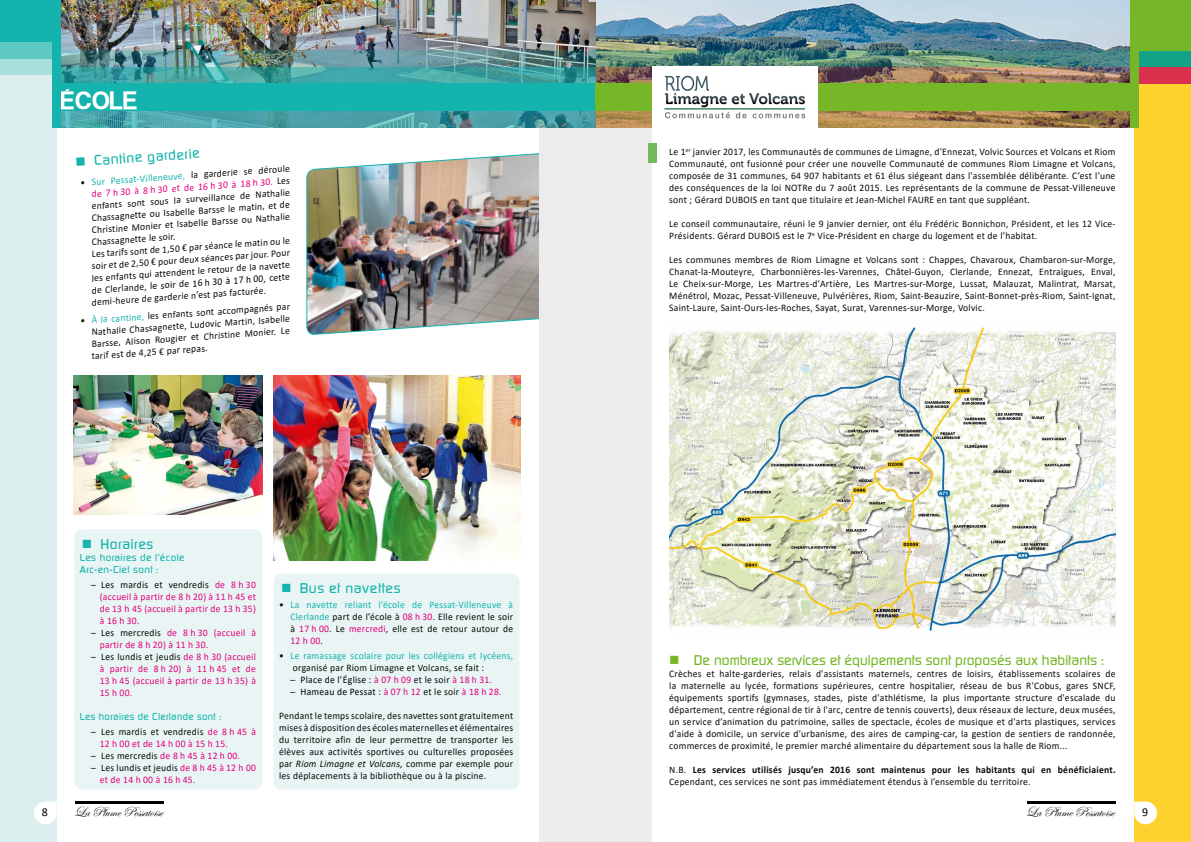
<style>
.page{position:relative;width:1191px;height:842px;background:#fff}
.page>*{position:absolute;margin:0;border:0;box-sizing:border-box;transform-origin:0 0}
.t1{font:24px "Coolvetica";letter-spacing:.04em;color:#fff}
.t2{font:500 14px "Continuum";color:#75b726}
.t3{font:500 14px "Continuum";letter-spacing:.04em;color:#14b3ad}
.t4{font:14px "Edwardian Script ITC";color:#000}
.t5{font:12px "Calibri";color:#000}
.t6{font:10px/12px "Calibri";letter-spacing:.025em;color:#0b0904;text-align:justify;scale:.96 1}
.t7{font:10px/12px "Calibri";letter-spacing:.025em;color:#e5007c;scale:.96 1}
.t8{font:700 10px/12px "Calibri";letter-spacing:.025em;color:#0b0904;scale:.96 1}
.t9{font:10px/12px "Calibri";letter-spacing:.025em;color:#14b3ad;scale:.96 1}
.t10{font:10px "Calibri";letter-spacing:.025em;color:#000;scale:.96 1}
.t11{font:500 10px/12px "Continuum";letter-spacing:.04em;color:#14b3ad}
.t12{font:500 10px "Continuum";letter-spacing:.04em;color:#14b3ad;scale:.96 1}
.s1{color:#0b0904}
.s2{color:#14b3ad}
.s3{color:#e5007c}
.s4{font-style:italic}
.s5{font-weight:400}
</style>
<div class="page">
<div style="left:539px;top:0;width:56px;height:842px;background:#ececec"></div>
<div style="left:595px;top:0;width:57px;height:842px;background:#ececec"></div>
<img style="left:595px;top:0;width:535px;height:50px">
<div style="left:74px;top:529px;width:188px;height:261px;background:#e9f5f4;border-radius:9px"></div>
<div style="left:273px;top:573px;width:246px;height:217px;background:#e9f5f4;border-radius:9px"></div>
<img style="left:61px;top:0;width:534px;height:50px">
<img style="left:61px;top:50px;width:534px;height:17px">
<svg style="left:61px;top:67px;width:534px;height:61px;background:#44a2a5"></svg>
<div style="left:58px;top:84px;width:537px;height:27px;background:#14b3ad"></div>
<div style="left:0;top:0;width:57px;height:842px;background:#dbeeed"></div>
<div style="left:1134px;top:0;width:57px;height:842px;background:#ffd12e"></div>
<img style="left:595px;top:50px;width:535px;height:17px">
<img style="left:595px;top:67px;width:535px;height:61px">
<div style="left:1134px;top:17px;width:57px;height:67px;background:#da304e"></div>
<div style="left:1134px;top:2px;width:57px;height:65px;background:#12a287"></div>
<div style="left:595px;top:84px;width:539px;height:27px;background:#75b726"></div>
<div style="left:1134px;top:0;width:57px;height:50px;background:#75b726"></div>
<div style="left:648px;top:143px;width:8px;height:19px;background:#73b957"></div>
<img style="left:306px;top:153px;width:233px;height:182px">
<img style="left:74px;top:375px;width:189px;height:140px">
<img style="left:273px;top:375px;width:247px;height:185px">
<div style="left:652px;top:67px;width:166px;height:66px;background:#fff"></div>
<img style="left:664px;top:75px;width:141px;height:44px">
<div style="left:1130px;top:0;width:8px;height:128px;background:#75b726"></div>
<img style="left:669px;top:327px;width:446px;height:304px">
<svg style="left:75px;top:801px;width:89px;height:2px"></svg>
<hr style="left:1027px;top:801px;width:88px;height:2px;background:#000">
<svg style="left:34px;top:801px;width:23px;height:23px"></svg>
<svg style="left:1134px;top:801px;width:23px;height:23px"></svg>
<div style="left:52px;top:0;width:9px;height:128px;background:#14b3ad"></div>
<svg style="left:0;top:58px;width:52px;height:17px"></svg>
<svg style="left:0;top:41px;width:52px;height:17px"></svg>
<div style="left:0;top:0;width:57px;height:41px;background:#14b3ad"></div>
<h1 class="t1" style="left:61px;top:88px;width:77px">ÉCOLE</h1>
<h2 class="t3" style="left:75px;top:153px;width:126px;rotate:-4deg">■ Cantine garderie</h2>
<p class="t9" style="left:80px;top:176px;width:220px;rotate:-4deg"><span class="s1">•</span> Sur Pessat-Villeneuve, <span class="s1">la garderie se déroule</span></p>
<p class="t7" style="left:91px;top:188px;width:208px;rotate:-4deg">de 7 h 30 à 8 h 30 et de 16 h 30 à 18 h 30. <span class="s1">Les</span></p>
<p class="t6" style="left:91px;top:200px;width:208px;rotate:-4deg">enfants sont sous la surveillance de Nathalie</p>
<p class="t6" style="left:91px;top:212px;width:208px;rotate:-4deg">Chassagnette ou Isabelle Barsse le matin, et de</p>
<p class="t6" style="left:91px;top:224px;width:208px;rotate:-4deg">Christine Monier et Isabelle Barsse ou Nathalie</p>
<p class="t6" style="left:91px;top:236px;width:89px;rotate:-4deg">Chassagnette le soir.</p>
<p class="t6" style="left:91px;top:248px;width:208px;rotate:-4deg">Les tarifs sont de 1,50 € par séance le matin ou le</p>
<p class="t6" style="left:91px;top:260px;width:208px;rotate:-4deg">soir et de 2,50 € pour deux séances par jour. Pour</p>
<p class="t6" style="left:91px;top:272px;width:208px;rotate:-4deg">les enfants qui attendent le retour de la navette</p>
<p class="t10" style="left:91px;top:283px;width:208px;rotate:-4deg"><span class="s1">de Clerlande,</span> le soir de 16 h 30 à 17 h 00, <span class="s1">cette</span></p>
<p class="t6" style="left:91px;top:296px;width:184px;rotate:-4deg">demi-heure de garderie n’est pas facturée.</p>
<p class="t6" style="left:89px;top:314px;width:211px;text-align:left;text-indent:-9px;rotate:-4deg">• <span class="s2">À la cantine,</span> les enfants sont accompagnés par Nathalie Chassagnette, Ludovic Martin, Isabelle Barsse, Alison Rougier et Christine Monier. Le tarif est de 4,25 € par repas.</p>
<h2 class="t3" style="left:82px;top:535px;width:73px">■ Horaires</h2>
<p class="t11" style="left:80px;top:551px;width:106px">Les horaires de l’école<br>Arc-en-Ciel sont :</p>
<p class="t7" style="left:100px;top:578px;width:164px;text-align:justify;text-indent:-9px"><span class="s1">– Les mardis et vendredis</span> de 8 h 30 (accueil à partir de 8 h 20) à 11 h 45 et de 13 h 45 (accueil à partir de 13 h 35) à 16 h 30.</p>
<p class="t7" style="left:100px;top:626px;width:164px;text-indent:-9px"><span class="s1">– Les mercredis</span> de 8 h 30 (accueil à partir de 8 h 20) à 11 h 30.</p>
<p class="t7" style="left:100px;top:650px;width:164px;text-align:justify;text-indent:-9px"><span class="s1">– Les lundis et jeudis</span> de 8 h 30 (accueil à partir de 8 h 20) à 11 h 45 et de 13 h 45 (accueil à partir de 13 h 35) à 15 h 00.</p>
<p class="t12" style="left:80px;top:710px;width:149px">Les horaires de Clerlande sont :</p>
<p class="t7" style="left:100px;top:725px;width:164px;text-indent:-9px"><span class="s1">– Les mardis et vendredis</span> de 8 h 45 à<br>12 h 00 et de 14 h 00 à 15 h 15.</p>
<p class="t6" style="left:91px;top:749px;width:156px">– Les mercredis <span class="s3">de 8 h 45 à 12 h 00.</span></p>
<p class="t7" style="left:100px;top:761px;width:164px;text-indent:-9px"><span class="s1">– Les lundis et jeudis</span> de 8 h 45 à 12 h 00 et de 14 h 00 à 16 h 45.</p>
<h2 class="t3" style="left:281px;top:579px;width:121px">■ Bus et navettes</h2>
<p class="t6" style="left:290px;top:598px;width:233px;text-indent:-11px">• <span class="s2">La navette reliant l’école de Pessat-Villeneuve à Clerlande</span> part de l’école à <span class="s3">08 h 30</span>. Elle revient le soir à <span class="s3">17 h 00</span>. Le <span class="s3">mercredi</span>, elle est de retour autour de <span class="s3">12 h 00</span>.</p>
<p class="t9" style="left:293px;top:649px;width:231px;text-indent:-14px"><span class="s1">•</span> Le ramassage scolaire pour les collégiens et lycéens, <span class="s1">organisé par Riom Limagne et Volcans, se fait :</span></p>
<p class="t10" style="left:290px;top:672px;width:211px"><span class="s1">–</span> Place de l’Église : <span class="s3">à 07 h 09</span> <span class="s1">et le soir</span> <span class="s3">à 18 h 31.</span></p>
<p class="t10" style="left:290px;top:684px;width:221px">– Hameau de Pessat : <span class="s3">à 07 h 12</span> <span class="s1">et le soir</span> <span class="s3">à 18 h 28.</span></p>
<p class="t6" style="left:279px;top:709px;width:245px">Pendant le temps scolaire, des navettes sont gratuitement mises à disposition des écoles maternelles et élémentaires du territoire afin de leur permettre de transporter les élèves aux activités sportives ou culturelles proposées par <span class="s4">Riom Limagne et Volcans,</span> comme par exemple pour les déplacements à la bibliothèque ou à la piscine.</p>
<p class="t6" style="left:669px;top:145px;width:466px">Le 1<sup>er</sup> janvier 2017, les Communautés de communes de Limagne, d'Ennezat, Volvic Sources et Volcans et Riom Communauté, ont fusionné pour créer une nouvelle Communauté de communes Riom Limagne et Volcans, composée de 31 communes, 64 907 habitants et 61 élus siégeant dans l'assemblée délibérante. C’est l’une des conséquences de la loi NOTRe du 7 août 2015. Les représentants de la commune de Pessat-Villeneuve sont ; Gérard DUBOIS en tant que titulaire et Jean-Michel FAURE en tant que suppléant.</p>
<p class="t6" style="left:669px;top:217px;width:466px">Le conseil communautaire, réuni le 9 janvier dernier, ont élu Frédéric Bonnichon, Président, et les 12 Vice-<br>Présidents. Gérard DUBOIS est le 7<sup>e</sup> Vice-Président en charge du logement et de l’habitat.</p>
<p class="t6" style="left:669px;top:253px;width:466px">Les communes membres de Riom Limagne et Volcans sont : Chappes, Chavaroux, Chambaron-sur-Morge, Chanat-la-Mouteyre, Charbonnières-les-Varennes, Châtel-Guyon, Clerlande, Ennezat, Entraigues, Enval, Le Cheix-sur-Morge, Les Martres-d'Artière, Les Martres-sur-Morge, Lussat, Malauzat, Malintrat, Marsat, Ménétrol, Mozac, Pessat-Villeneuve, Pulvérières, Riom, Saint-Beauzire, Saint-Bonnet-près-Riom, Saint-Ignat, Saint-Laure, Saint-Ours-les-Roches, Sayat, Surat, Varennes-sur-Morge, Volvic.</p>
<h2 class="t2" style="left:669px;top:651px;width:436px">■ De nombreux services et équipements sont proposés aux habitants :</h2>
<p class="t6" style="left:669px;top:668px;width:466px">Crèches et halte-garderies, relais d'assistants maternels, centres de loisirs, établissements scolaires de la maternelle au lycée, formations supérieures, centre hospitalier, réseau de bus R'Cobus, gares SNCF, équipements sportifs (gymnases, stades, piste d'athlétisme, la plus importante structure d'escalade du département, centre régional de tir à l'arc, centre de tennis couverts), deux réseaux de lecture, deux musées, un service d’animation du patrimoine, salles de spectacle, écoles de musique et d'arts plastiques, services d'aide à domicile, un service d’urbanisme, des aires de camping-car, la gestion de sentiers de randonnée, commerces de proximité, le premier marché alimentaire du département sous la halle de Riom...</p>
<p class="t8" style="left:669px;top:764px;width:466px"><span class="s5">N.B.</span> Les services utilisés jusqu’en 2016 sont maintenus pour les habitants qui en bénéficiaient.<br><span class="s5">Cependant, ces services ne sont pas immédiatement étendus à l’ensemble du territoire.</span></p>
<p class="t5" style="left:42px;top:804px;width:8px">8</p>
<h2 class="t4" style="left:74px;top:804px;width:90px">La Plume Pessatoise</h2>
<h2 class="t4" style="left:1026px;top:804px;width:90px">La Plume Pessatoise</h2>
<p class="t5" style="left:1142px;top:804px;width:8px">9</p>
</div>
